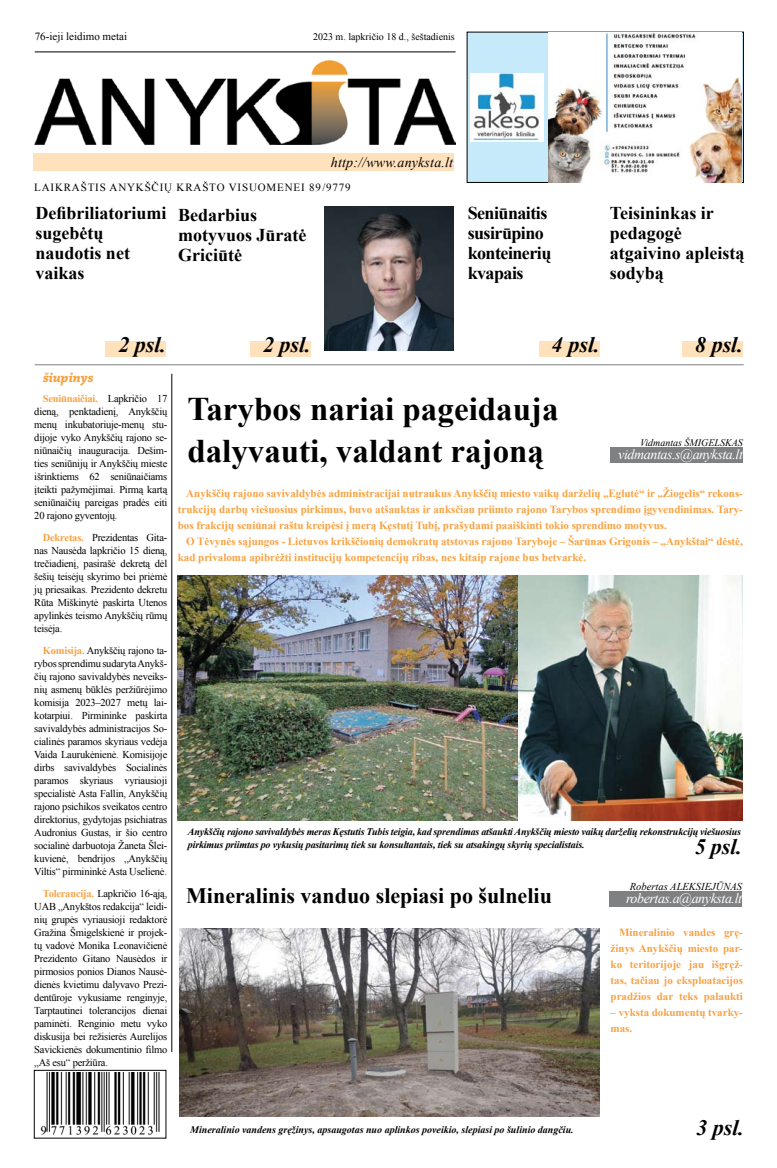
<style>
.page{position:relative;width:777px;height:1168px;background:#fff}
.page>*{position:absolute;margin:0;border:0;box-sizing:border-box;transform-origin:0 0}
.t1{font:700 33px/42px "Times New Roman";color:#000}
.t2{font:700 22px "Times New Roman";color:#000}
.t3{font:italic 700 22px "Times New Roman";color:#000}
.t4{font:700 18px/20px "Times New Roman";color:#000}
.t5{font:700 18px/20px "Times New Roman";letter-spacing:-.03em;color:#000}
.t6{font:italic 14px "Times New Roman";letter-spacing:-.03em;color:#fff}
.t7{font:italic 14px "Times New Roman";letter-spacing:.01em;color:#000}
.t8{font:italic 700 14px "Chaparral Pro";color:#f9a141}
.t9{font:700 11px/16px "Times New Roman";color:#f9a141;text-align:justify}
.t10{font:11px "Times New Roman";letter-spacing:.075em;color:#000}
.t11{font:11px "Times New Roman";color:#000}
.t12{font:10.5px/13px "Times New Roman";letter-spacing:-.02em;color:#000;text-align:justify}
.t13{font:italic 10.5px "Times New Roman";color:#000}
.t14{font:italic 700 10px/13px "Times New Roman";letter-spacing:-.015em;color:#000}
.t15{font:10px "Times New Roman";color:#000}
.t16{font:italic 10px "Times New Roman";color:#000}
.s1{font-weight:700;color:#f9a141}
</style>
<div class="page">
<div style="left:539px;top:341px;width:61px;height:15px;background:#ffe1bc"></div>
<div style="left:682px;top:341px;width:61px;height:15px;background:#ffe1bc"></div>
<hr style="left:35px;top:364px;width:708px;height:1px;background:#7e8082">
<hr style="left:35px;top:52px;width:420px;height:1px;background:#000">
<div style="left:34px;top:1070px;width:132px;height:68px;border:1px solid #000"></div>
<img style="left:40px;top:1072px;width:120px;height:63px">
<div style="left:34px;top:153px;width:420px;height:17px;background:#ffe1bc"></div>
<img style="left:35px;top:61px;width:420px;height:84px">
<hr style="left:171px;top:374px;width:1px;height:678px;background:#000">
<div style="left:105px;top:341px;width:61px;height:15px;background:#ffe1bc"></div>
<div style="left:250px;top:341px;width:61px;height:15px;background:#ffe1bc"></div>
<div style="left:467px;top:32px;width:276px;height:150px;background:#c7eafb"></div>
<div style="left:466px;top:32px;width:278px;height:151px;border:1px solid #000"></div>
<img style="left:470px;top:74px;width:74px;height:67px">
<img style="left:548px;top:32px;width:193px;height:150px">
<div style="left:609px;top:892px;width:133px;height:15px;background:#7e8082"></div>
<div style="left:610px;top:448px;width:133px;height:15px;background:#7e8082"></div>
<img style="left:180px;top:929px;width:419px;height:188px">
<img style="left:177px;top:575px;width:341px;height:245px">
<img style="left:518px;top:575px;width:225px;height:245px">
<img style="left:324px;top:206px;width:129px;height:145px">
<p class="t11" style="left:35px;top:29px;width:94px">76-ieji leidimo metai</p>
<p class="t15" style="left:313px;top:30px;width:143px">2023 m. lapkričio 18 d., šeštadienis</p>
<h3 class="t7" style="left:331px;top:153px;width:124px">http://www.anyksta.lt</h3>
<p class="t10" style="left:34px;top:180px;width:318px">LAIKRAŠTIS ANYKŠČIŲ KRAŠTO VISUOMENEI 89/9779</p>
<h3 class="t4" style="left:35px;top:203px;width:133px">Defibriliatoriumi sugebėtų naudotis net vaikas</h3>
<h3 class="t4" style="left:178px;top:204px;width:130px">Bedarbius motyvuos Jūratė<br>Griciūtė</h3>
<h3 class="t5" style="left:468px;top:203px;width:85px">Seniūnaitis susirūpino konteinerių kvapais</h3>
<h3 class="t4" style="left:610px;top:203px;width:136px">Teisininkas ir pedagogė atgaivino apleistą sodybą</h3>
<h3 class="t8" style="left:43px;top:370px;width:52px">šiupinys</h3>
<h2 class="t3" style="left:118px;top:329px;width:49px">2 psl.</h2>
<h2 class="t3" style="left:263px;top:329px;width:49px">2 psl.</h2>
<h2 class="t3" style="left:552px;top:329px;width:49px">4 psl.</h2>
<h2 class="t3" style="left:695px;top:329px;width:49px">8 psl.</h2>
<p class="t12" style="left:34px;top:392px;width:134px;text-indent:8px"><span class="s1">Seniūnaičiai.</span> Lapkričio 17 dieną, penktadienį, Anykščių menų inkubatoriuje-menų stu&shy;dijoje vyko Anykščių rajono se&shy;niūnaičių inauguracija. Dešim&shy;ties seniūnijų ir Anykščių mieste išrinktiems 62 seniūnaičiams įteikti pažymėjimai. Pirmą kartą seniūnaičių pareigas pradės eiti 20 rajono gyventojų.</p>
<p class="t12" style="left:34px;top:531px;width:134px;text-indent:9px"><span class="s1">Dekretas.</span> Prezidentas Gita&shy;nas Nausėda lapkričio 15 dieną, trečiadienį, pasirašė dekretą dėl šešių teisėjų skyrimo bei priėmė jų priesaikas. Prezidento dekretu Rūta Miškinytė paskirta Utenos apylinkės teismo Anykščių rūmų teisėja.</p>
<p class="t12" style="left:34px;top:644px;width:134px;text-indent:9px"><span class="s1">Komisija.</span> Anykščių rajono ta&shy;rybos sprendimu sudaryta Anykš&shy;čių rajono savivaldybės neveiks&shy;nių asmenų būklės peržiūrėjimo komisija 2023–2027 metų lai&shy;kotarpiui. Pirmininke paskirta savivaldybės administracijos So&shy;cialinės paramos skyriaus vedėja Vaida Laurukėnienė. Komisijoje dirbs savivaldybės Socialinės paramos skyriaus vyriausioji specialistė Asta Fallin, Anykščių rajono psichikos sveikatos centro direktorius, gydytojas psichiatras Audronius Gustas, ir šio centro socialinė darbuotoja Žaneta Šlei&shy;kuvienė, bendrijos „Anykščių Viltis“ pirmininkė Asta Uselienė.</p>
<p class="t12" style="left:34px;top:886px;width:134px;text-indent:9px"><span class="s1">Tolerancija.</span> Lapkričio 16-ąją, UAB „Anykštos redakcija“ leidi&shy;nių grupės vyriausioji redaktorė Gražina Šmigelskienė ir projek&shy;tų vadovė Monika Leonavičienė Prezidento Gitano Nausėdos ir pirmosios ponios Dianos Nausė&shy;dienės kvietimu dalyvavo Prezi&shy;dentūroje vykusiame renginyje, Tarptautinei tolerancijos dienai paminėti. Renginio metu vyko diskusija bei režisierės Aurelijos Savickienės dokumentinio filmo „Aš esu“ peržiūra.</p>
<h1 class="t1" style="left:187px;top:387px;width:373px">Tarybos nariai pageidauja dalyvauti, valdant rajoną</h1>
<p class="t9" style="left:178px;top:485px;width:566px;text-indent:9px">Anykščių rajono savivaldybės administracijai nutraukus Anykščių miesto vaikų darželių „Eglutė“ ir „Žiogelis“ rekons&shy;trukcijų darbų viešuosius pirkimus, buvo atšauktas ir anksčiau priimto rajono Tarybos sprendimo įgyvendinimas. Tary&shy;bos frakcijų seniūnai raštu kreipėsi į merą Kęstutį Tubį, prašydami paaiškinti tokio sprendimo motyvus.</p>
<p class="t9" style="left:178px;top:533px;width:566px;text-indent:9px">O Tėvynės sąjungos - Lietuvos krikščionių demokratų atstovas rajono Taryboje – Šarūnas Grigonis – „Anykštai“ dėstė, kad privaloma apibrėžti institucijų kompetencijų ribas, nes kitaip rajone bus betvarkė.</p>
<p class="t16" style="left:640px;top:435px;width:104px">Vidmantas ŠMIGELSKAS</p>
<h3 class="t6" style="left:618px;top:445px;width:126px">vidmantas.s@anyksta.lt</h3>
<p class="t14" style="left:188px;top:825px;width:554px">Anykščių rajono savivaldybės meras Kęstutis Tubis teigia, kad sprendimas atšaukti Anykščių miesto vaikų darželių rekonstrukcijų viešuosius pirkimus priimtas po vykusių pasitarimų tiek su konsultantais, tiek su atsakingų skyrių specialistais.</p>
<h2 class="t3" style="left:694px;top:831px;width:49px">5 psl.</h2>
<h2 class="t2" style="left:186px;top:881px;width:367px">Mineralinis vanduo slepiasi po šulneliu</h2>
<p class="t13" style="left:630px;top:879px;width:114px">Robertas Aleksiejūnas</p>
<h3 class="t6" style="left:626px;top:889px;width:117px">robertas.a@anyksta.lt</h3>
<p class="t9" style="left:610px;top:924px;width:134px;text-indent:9px">Mineralinio vandes grę&shy;žinys Anykščių miesto par&shy;ko teritorijoje jau išgręž&shy;tas, tačiau jo eksploatacijos pradžios dar teks palaukti</p>
<p class="t9" style="left:610px;top:1004px;width:134px">– vyksta dokumentų tvarky&shy;mas.</p>
<p class="t14" style="left:190px;top:1123px;width:385px">Mineralinio vandens gręžinys, apsaugotas nuo aplinkos poveikio, slepiasi po šulinio dangčiu.</p>
<h2 class="t3" style="left:696px;top:1112px;width:49px">3 psl.</h2>
</div>
